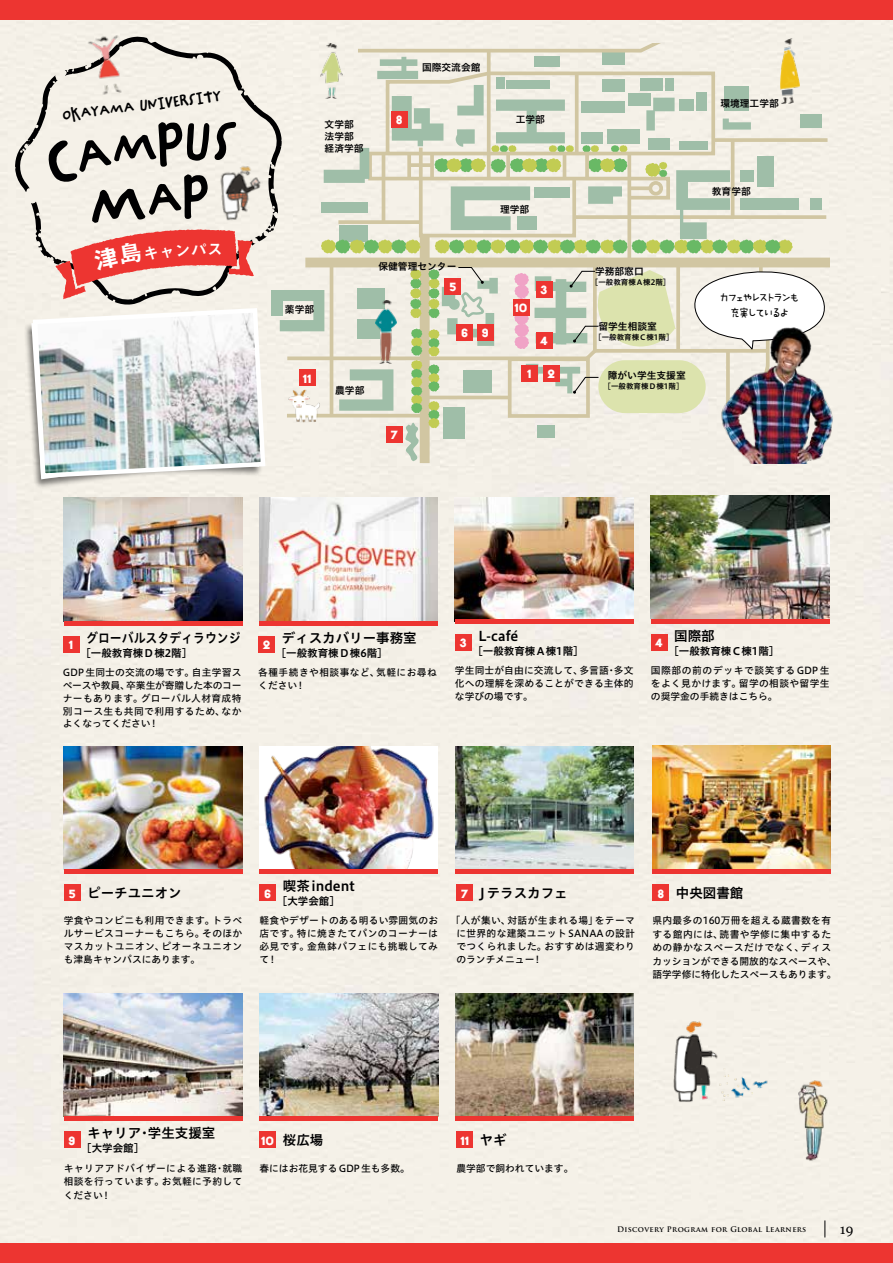
<style>
.page{position:relative;width:893px;height:1263px;background:#fff}
.page>*{position:absolute;margin:0;border:0;box-sizing:border-box;transform-origin:0 0}
.t1{font:19.5px "Chinchilla";color:#000001}
.t2{font:13.8px "Acier BAT Text Solid";color:#fff}
.t3{font:13.5px "Hiragino UD Sans Std W6";color:#000001}
.t4{font:13.5px "Hiragino UD Sans Std W6";color:#000001;scale:.88 1}
.t5{font:13.5px "Georgia";color:#000001}
.t6{font:12px/15px "Miura Liner Midashi";color:#000001;text-align:center}
.t7{font:10.5px "Hiragino UD Sans Std W6";color:#000001}
.t8{font:9.75px/12.8px "Hiragino UD Sans Std W5";letter-spacing:.035em;color:#000001;text-align:justify}
.t9{font:9.75px/12px "Hiragino UD Sans Std W6";color:#000001}
.t10{font:9.75px "Hiragino UD Sans Std W5";color:#000001}
.t11{font:7.5px "Hiragino UD Sans Std W6";color:#000001}
.t12{font:700 7.5px "Trajan Pro";letter-spacing:.05em;color:#000001}
</style>
<div class="page">
<div style="left:0;top:19px;width:893px;height:1225px;background:#f4f0e8"></div>
<img style="left:651px;top:496px;width:178px;height:123px">
<img style="left:259px;top:498px;width:179px;height:123px">
<img style="left:455px;top:498px;width:178px;height:121px">
<img style="left:64px;top:498px;width:178px;height:123px">
<img style="left:652px;top:746px;width:179px;height:123px">
<img style="left:455px;top:746px;width:179px;height:123px">
<img style="left:455px;top:993px;width:179px;height:123px">
<img style="left:259px;top:746px;width:179px;height:123px">
<img style="left:259px;top:993px;width:179px;height:123px">
<img style="left:64px;top:746px;width:178px;height:123px">
<img style="left:64px;top:993px;width:178px;height:123px">
<div style="left:651px;top:634px;width:16px;height:17px;background:#ed3531"></div>
<div style="left:455px;top:634px;width:16px;height:17px;background:#ed3531"></div>
<div style="left:64px;top:885px;width:16px;height:16px;background:#ed3531"></div>
<div style="left:259px;top:885px;width:17px;height:16px;background:#ed3531"></div>
<div style="left:456px;top:885px;width:17px;height:16px;background:#ed3531"></div>
<div style="left:258px;top:636px;width:17px;height:17px;background:#ed3531"></div>
<div style="left:63px;top:636px;width:16px;height:17px;background:#ed3531"></div>
<div style="left:652px;top:884px;width:17px;height:17px;background:#ed3531"></div>
<div style="left:64px;top:1131px;width:16px;height:17px;background:#ed3531"></div>
<div style="left:259px;top:1131px;width:17px;height:17px;background:#ed3531"></div>
<div style="left:456px;top:1131px;width:17px;height:17px;background:#ed3531"></div>
<hr style="left:651px;top:619px;width:178px;height:4px;background:#ed3531">
<hr style="left:455px;top:619px;width:178px;height:4px;background:#ed3531">
<hr style="left:652px;top:869px;width:179px;height:4px;background:#ed3531">
<div style="left:64px;top:869px;width:178px;height:5px;background:#ed3531"></div>
<hr style="left:64px;top:1116px;width:178px;height:4px;background:#ed3531">
<div style="left:259px;top:869px;width:179px;height:5px;background:#ed3531"></div>
<hr style="left:259px;top:1116px;width:179px;height:4px;background:#ed3531">
<div style="left:455px;top:869px;width:179px;height:5px;background:#ed3531"></div>
<hr style="left:259px;top:621px;width:179px;height:4px;background:#ed3531">
<hr style="left:64px;top:621px;width:178px;height:4px;background:#ed3531">
<hr style="left:455px;top:1116px;width:179px;height:4px;background:#ed3531">
<img style="left:827px;top:314px;width:9px;height:150px">
<img style="left:74px;top:25px;width:61px;height:11px">
<img style="left:797px;top:1079px;width:36px;height:86px">
<img style="left:669px;top:1018px;width:105px;height:95px">
<div style="left:24px;top:313px;width:239px;height:176px;background:#000001;opacity:.5"></div>
<div style="left:0;top:1244px;width:893px;height:19px;background:#ed3531"></div>
<div style="left:0;top:0;width:893px;height:19px;background:#ed3531"></div>
<svg style="left:825px;top:1220px;width:1px;height:17px"></svg>
<svg style="left:15px;top:36px;width:812px;height:444px;background:#dad6c9"></svg>
<h1 class="t1" style="left:62px;top:107px;width:161px;rotate:-7deg">OKAYAMA UNIVERSITY</h1>
<p class="t9" style="left:325px;top:117px;width:40px">文学部法学部経済学部</p>
<h2 class="t2" style="left:396px;top:113px;width:8px">8</h2>
<p class="t9" style="left:422px;top:61px;width:60px">国際交流会館</p>
<p class="t9" style="left:516px;top:113px;width:31px">工学部</p>
<p class="t9" style="left:285px;top:303px;width:31px">薬学部</p>
<h2 class="t2" style="left:303px;top:371px;width:10px">11</h2>
<p class="t9" style="left:500px;top:202px;width:31px">理学部</p>
<p class="t9" style="left:335px;top:384px;width:31px">農学部</p>
<p class="t9" style="left:378px;top:260px;width:79px">保健管理センター</p>
<h2 class="t2" style="left:449px;top:280px;width:8px">5</h2>
<h2 class="t2" style="left:541px;top:283px;width:8px">3</h2>
<h2 class="t2" style="left:391px;top:428px;width:8px">7</h2>
<h2 class="t2" style="left:461px;top:326px;width:29px">6 9</h2>
<h2 class="t2" style="left:514px;top:301px;width:15px">10</h2>
<h2 class="t2" style="left:540px;top:334px;width:9px">4</h2>
<h2 class="t2" style="left:527px;top:366px;width:6px">1</h2>
<h2 class="t2" style="left:548px;top:366px;width:9px">2</h2>
<p class="t9" style="left:720px;top:96px;width:60px">環境理工学部</p>
<p class="t9" style="left:712px;top:184px;width:40px">教育学部</p>
<p class="t9" style="left:595px;top:265px;width:50px">学務部窓口</p>
<p class="t11" style="left:591px;top:277px;width:81px">［一般教育棟A棟2階］</p>
<p class="t9" style="left:598px;top:320px;width:60px">留学生相談室</p>
<p class="t11" style="left:594px;top:332px;width:81px">［一般教育棟C棟1階］</p>
<p class="t9" style="left:608px;top:369px;width:79px">障がい学生支援室</p>
<p class="t11" style="left:603px;top:380px;width:81px">［一般教育棟D棟1階］</p>
<p class="t6" style="left:720px;top:290px;width:80px">カフェやレストランも充実しているよ</p>
<h3 class="t4" style="left:86px;top:628px;width:177px">グローバルスタディラウンジ</h3>
<p class="t7" style="left:80px;top:645px;width:113px">［一般教育棟D棟2階］</p>
<h2 class="t2" style="left:69px;top:638px;width:6px">1</h2>
<h2 class="t2" style="left:263px;top:638px;width:9px">2</h2>
<h3 class="t3" style="left:282px;top:628px;width:136px">ディスカバリー事務室</h3>
<p class="t7" style="left:276px;top:645px;width:113px">［一般教育棟D棟6階］</p>
<h3 class="t3" style="left:478px;top:625px;width:41px">L-café</h3>
<p class="t7" style="left:472px;top:643px;width:113px">［一般教育棟A棟1階］</p>
<h2 class="t2" style="left:460px;top:636px;width:8px">3</h2>
<h2 class="t2" style="left:655px;top:636px;width:9px">4</h2>
<h3 class="t3" style="left:674px;top:625px;width:42px">国際部</h3>
<p class="t7" style="left:668px;top:643px;width:112px">［一般教育棟C棟1階］</p>
<p class="t8" style="left:63px;top:666px;width:180px">GDP 生同士の交流の場です。自主学習スペースや教員、卒業生が寄贈した本のコーナーもあります。グローバル人材育成特別コース生も共同で利用するため、なかよくなってください!</p>
<p class="t8" style="left:258px;top:666px;width:180px">各種手続きや相談事など、気軽にお尋ねください!</p>
<p class="t8" style="left:455px;top:663px;width:180px">学生同士が自由に交流して、多言語・多文化への理解を深めることができる主体的な学びの場です。</p>
<p class="t8" style="left:651px;top:663px;width:180px">国際部の前のデッキで談笑するGDP 生をよく見かけます。留学の相談や留学生の奨学金の手続きはこちら。</p>
<h3 class="t3" style="left:283px;top:876px;width:73px">喫茶indent</h3>
<p class="t7" style="left:277px;top:893px;width:64px">［大学会館］</p>
<h3 class="t3" style="left:87px;top:883px;width:96px">ピーチユニオン</h3>
<h2 class="t2" style="left:69px;top:886px;width:8px">5</h2>
<h2 class="t2" style="left:264px;top:886px;width:8px">6</h2>
<h2 class="t2" style="left:461px;top:886px;width:8px">7</h2>
<h3 class="t3" style="left:480px;top:883px;width:89px">Jテラスカフェ</h3>
<h2 class="t2" style="left:657px;top:886px;width:8px">8</h2>
<h3 class="t3" style="left:676px;top:882px;width:69px">中央図書館</h3>
<p class="t8" style="left:64px;top:914px;width:180px">学食やコンビニも利用できます。トラベルサービスコーナーもこちら。そのほかマスカットユニオン、ピオーネユニオンも津島キャンパスにあります。</p>
<p class="t8" style="left:259px;top:914px;width:180px">軽食やデザートのある明るい雰囲気のお店です。特に焼きたてパンのコーナーは必見です。金魚鉢パフェにも挑戦してみて!</p>
<p class="t8" style="left:456px;top:914px;width:180px;text-indent:-5px">「人が集い、対話が生まれる場」をテーマに世界的な建築ユニット SANAA の設計でつくられました。おすすめは週変わりのランチメニュー!</p>
<p class="t8" style="left:652px;top:913px;width:186px;line-height:13.5px;text-align:left">県内最多の160万冊を超える蔵書数を有する館内には、読書や学修に集中するための静かなスペースだけでなく、ディスカッションができる開放的なスペースや、語学学修に特化したスペースもあります。</p>
<h3 class="t3" style="left:87px;top:1123px;width:130px">キャリア・学生支援室</h3>
<p class="t7" style="left:81px;top:1140px;width:64px">［大学会館］</p>
<h3 class="t3" style="left:283px;top:1129px;width:42px">桜広場</h3>
<h3 class="t3" style="left:480px;top:1129px;width:28px">ヤギ</h3>
<h2 class="t2" style="left:69px;top:1133px;width:8px">9</h2>
<h2 class="t2" style="left:261px;top:1133px;width:15px">10</h2>
<h2 class="t2" style="left:460px;top:1133px;width:10px">11</h2>
<p class="t8" style="left:64px;top:1161px;width:180px;line-height:13.5px">キャリアアドバイザーによる進路・就職相談を行っています。お気軽に予約してください!</p>
<p class="t10" style="left:259px;top:1160px;width:152px">春にはお花見するGDP生も多数。</p>
<p class="t10" style="left:456px;top:1160px;width:118px">農学部で飼われています。</p>
<p class="t12" style="left:617px;top:1224px;width:191px">Discovery Program for Global Learners</p>
<h3 class="t5" style="left:840px;top:1219px;width:15px">19</h3>
</div>
